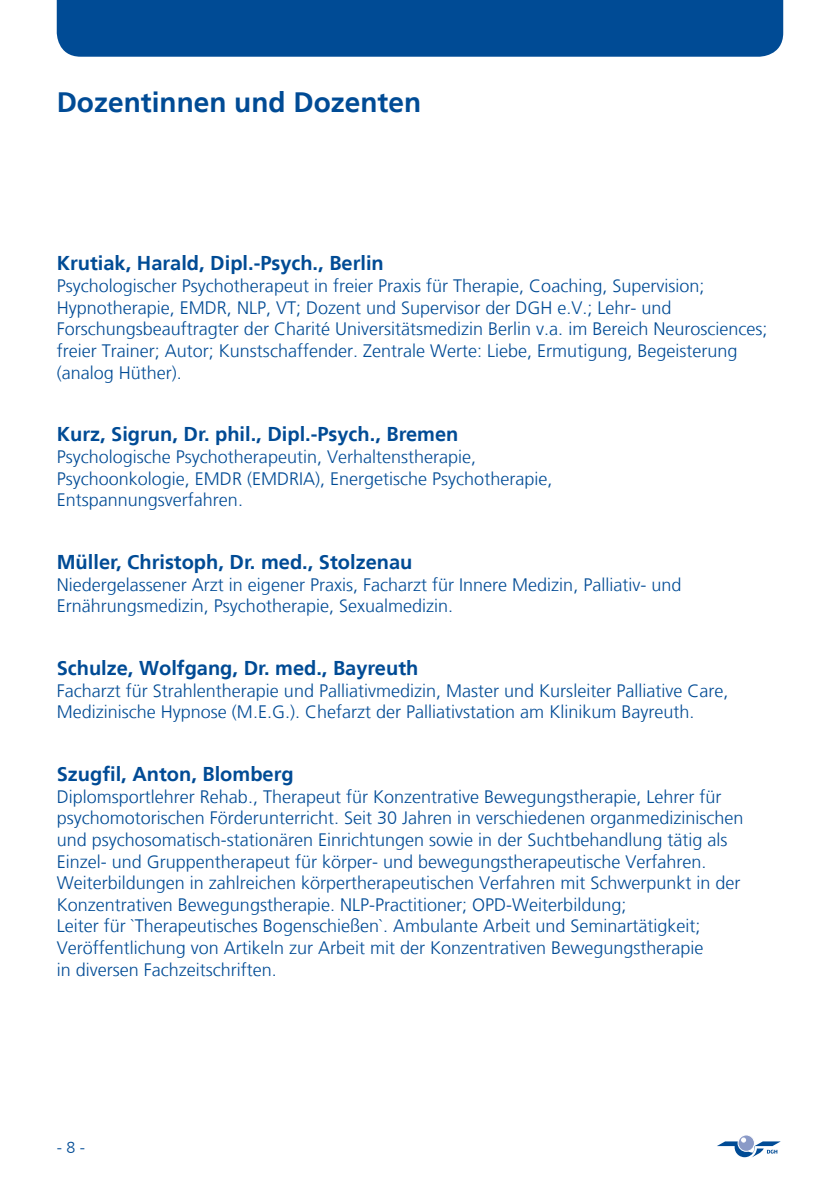
<style>
.page{position:relative;width:840px;height:1191px;background:#fff}
.page>*{position:absolute;margin:0;border:0;box-sizing:border-box;transform-origin:0 0}
.t1{font:700 28px "Frutiger LT";color:#004b95}
.t2{font:700 20px "Frutiger LT";color:#004b95}
.t3{font:300 18px/21.6px "Frutiger LT";color:#004b95}
.t4{font:300 16px "Frutiger LT";color:#004b95}
</style>
<div class="page">
<svg style="left:717px;top:1135px;width:63px;height:22px"></svg>
<div style="left:57px;top:0;width:725px;height:57px;background:#004b95"></div>
<p class="t1" style="left:57px;top:86px;width:366px">Dozentinnen und Dozenten</p>
<p class="t2" style="left:57px;top:251px;width:328px">Krutiak, Harald, Dipl.-Psych., Berlin</p>
<p class="t3" style="left:57px;top:275px;width:649px">Psychologischer Psychotherapeut in freier Praxis für Therapie, Coaching, Supervision;</p>
<p class="t3" style="left:57px;top:297px;width:616px">Hypnotherapie, EMDR, NLP, VT; Dozent und Supervisor der DGH e.V.; Lehr- und</p>
<p class="t3" style="left:57px;top:319px;width:712px">Forschungsbeauftragter der Charité Universitätsmedizin Berlin v.a. im Bereich Neurosciences; freier Trainer; Autor; Kunstschaffender. Zentrale Werte: Liebe, Ermutigung, Begeisterung (analog Hüther).</p>
<p class="t2" style="left:57px;top:422px;width:403px">Kurz, Sigrun, Dr. phil., Dipl.-Psych., Bremen</p>
<p class="t3" style="left:57px;top:446px;width:421px">Psychologische Psychotherapeutin, Verhaltenstherapie,</p>
<p class="t3" style="left:57px;top:468px;width:497px">Psychoonkologie, EMDR (EMDRIA), Energetische Psychotherapie,</p>
<p class="t3" style="left:57px;top:489px;width:188px">Entspannungsverfahren.</p>
<p class="t2" style="left:57px;top:550px;width:357px">Müller, Christoph, Dr. med., Stolzenau</p>
<p class="t3" style="left:57px;top:574px;width:626px">Niedergelassener Arzt in eigener Praxis, Facharzt für Innere Medizin, Palliativ- und</p>
<p class="t3" style="left:57px;top:595px;width:398px">Ernährungsmedizin, Psychotherapie, Sexualmedizin.</p>
<p class="t2" style="left:57px;top:656px;width:363px">Schulze, Wolfgang, Dr. med., Bayreuth</p>
<p class="t3" style="left:57px;top:680px;width:672px">Facharzt für Strahlentherapie und Palliativmedizin, Master und Kursleiter Palliative Care,</p>
<p class="t3" style="left:57px;top:701px;width:639px">Medizinische Hypnose (M.E.G.). Chefarzt der Palliativstation am Klinikum Bayreuth.</p>
<p class="t2" style="left:57px;top:762px;width:238px">Szugfil, Anton, Blomberg</p>
<p class="t3" style="left:57px;top:786px;width:666px">Diplomsportlehrer Rehab., Therapeut für Konzentrative Bewegungstherapie, Lehrer für</p>
<p class="t3" style="left:57px;top:807px;width:688px">psychomotorischen Förderunterricht. Seit 30 Jahren in verschiedenen organmedizinischen</p>
<p class="t3" style="left:57px;top:829px;width:672px">und psychosomatisch-stationären Einrichtungen sowie in der Suchtbehandlung tätig als</p>
<p class="t3" style="left:57px;top:851px;width:651px">Einzel- und Gruppentherapeut für körper- und bewegungstherapeutische Verfahren.</p>
<p class="t3" style="left:57px;top:872px;width:685px">Weiterbildungen in zahlreichen körpertherapeutischen Verfahren mit Schwerpunkt in der</p>
<p class="t3" style="left:57px;top:894px;width:571px">Konzentrativen Bewegungstherapie. NLP-Practitioner; OPD-Weiterbildung;</p>
<p class="t3" style="left:57px;top:915px;width:645px">Leiter für `Therapeutisches Bogenschießen`. Ambulante Arbeit und Seminartätigkeit;</p>
<p class="t3" style="left:57px;top:937px;width:648px">Veröffentlichung von Artikeln zur Arbeit mit der Konzentrativen Bewegungstherapie</p>
<p class="t3" style="left:57px;top:959px;width:221px">in diversen Fachzeitschriften.</p>
<p class="t4" style="left:57px;top:1138px;width:30px">- 8 -</p>
</div>
